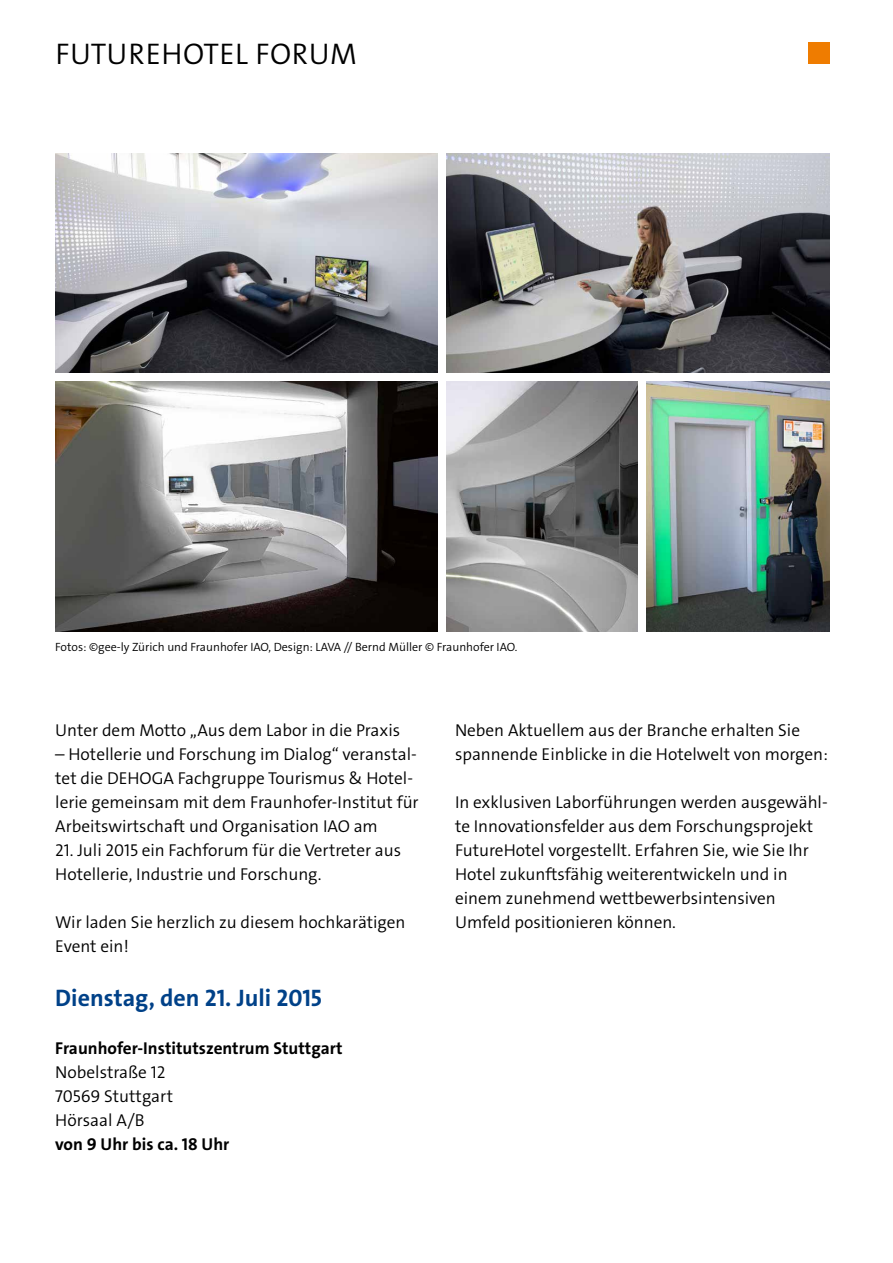
<style>
.page{position:relative;width:893px;height:1263px;background:#fff}
.page>*{position:absolute;margin:0;border:0;box-sizing:border-box;transform-origin:0 0}
.t1{font:300 30px "The Sans Os F";letter-spacing:.015em;color:#000}
.t2{font:700 24px "The Sans Os F";color:#004188}
.t3{font:300 17.25px/24px "The Sans Os F";color:#000}
.t4{font:700 17.25px "The Sans Os F";color:#000}
.t5{font:300 12px "The Sans Os F";color:#000}
</style>
<div class="page">
<div style="left:808px;top:43px;width:21px;height:21px;background:#ef7c00"></div>
<img style="left:446px;top:153px;width:383px;height:219px">
<img style="left:55px;top:153px;width:383px;height:219px">
<img style="left:646px;top:381px;width:183px;height:250px">
<img style="left:55px;top:381px;width:383px;height:250px">
<img style="left:446px;top:381px;width:192px;height:250px">
<h1 class="t1" style="left:56px;top:35px;width:303px">FUTUREHOTEL FORUM</h1>
<p class="t5" style="left:55px;top:639px;width:464px">Fotos: ©gee-ly Zürich und Fraunhofer IAO, Design: LAVA // Bernd Müller © Fraunhofer IAO.</p>
<p class="t3" style="left:55px;top:718px;width:346px">Unter dem Motto „Aus dem Labor in die Praxis</p>
<p class="t3" style="left:55px;top:742px;width:365px">– Hotellerie und Forschung im Dialog“ veranstal&shy;tet die DEHOGA Fachgruppe Tourismus &amp; Hotel&shy;lerie gemeinsam mit dem Fraunhofer-Institut für Arbeitswirtschaft und Organisation IAO am</p>
<p class="t3" style="left:55px;top:838px;width:347px">21. Juli 2015 ein Fachforum für die Vertreter aus<br>Hotellerie, Industrie und Forschung.</p>
<p class="t3" style="left:55px;top:910px;width:352px">Wir laden Sie herzlich zu diesem hochkarätigen<br>Event ein!</p>
<h2 class="t2" style="left:55px;top:982px;width:268px">Dienstag, den 21. Juli 2015</h2>
<p class="t4" style="left:55px;top:1037px;width:289px">Fraunhofer-Institutszentrum Stuttgart</p>
<p class="t3" style="left:55px;top:1060px;width:119px">Nobelstraße 12<br>70569 Stuttgart<br>Hörsaal A/B</p>
<p class="t4" style="left:55px;top:1133px;width:176px">von 9 Uhr bis ca. 18 Uhr</p>
<p class="t3" style="left:455px;top:718px;width:375px">Neben Aktuellem aus der Branche erhalten Sie spannende Einblicke in die Hotelwelt von morgen:</p>
<p class="t3" style="left:455px;top:790px;width:374px">In exklusiven Laborführungen werden ausgewähl&shy;te Innovationsfelder aus dem Forschungsprojekt FutureHotel vorgestellt. Erfahren Sie, wie Sie Ihr Hotel zukunftsfähig weiterentwickeln und in einem zunehmend wettbewerbsintensiven Umfeld positionieren können.</p>
</div>
